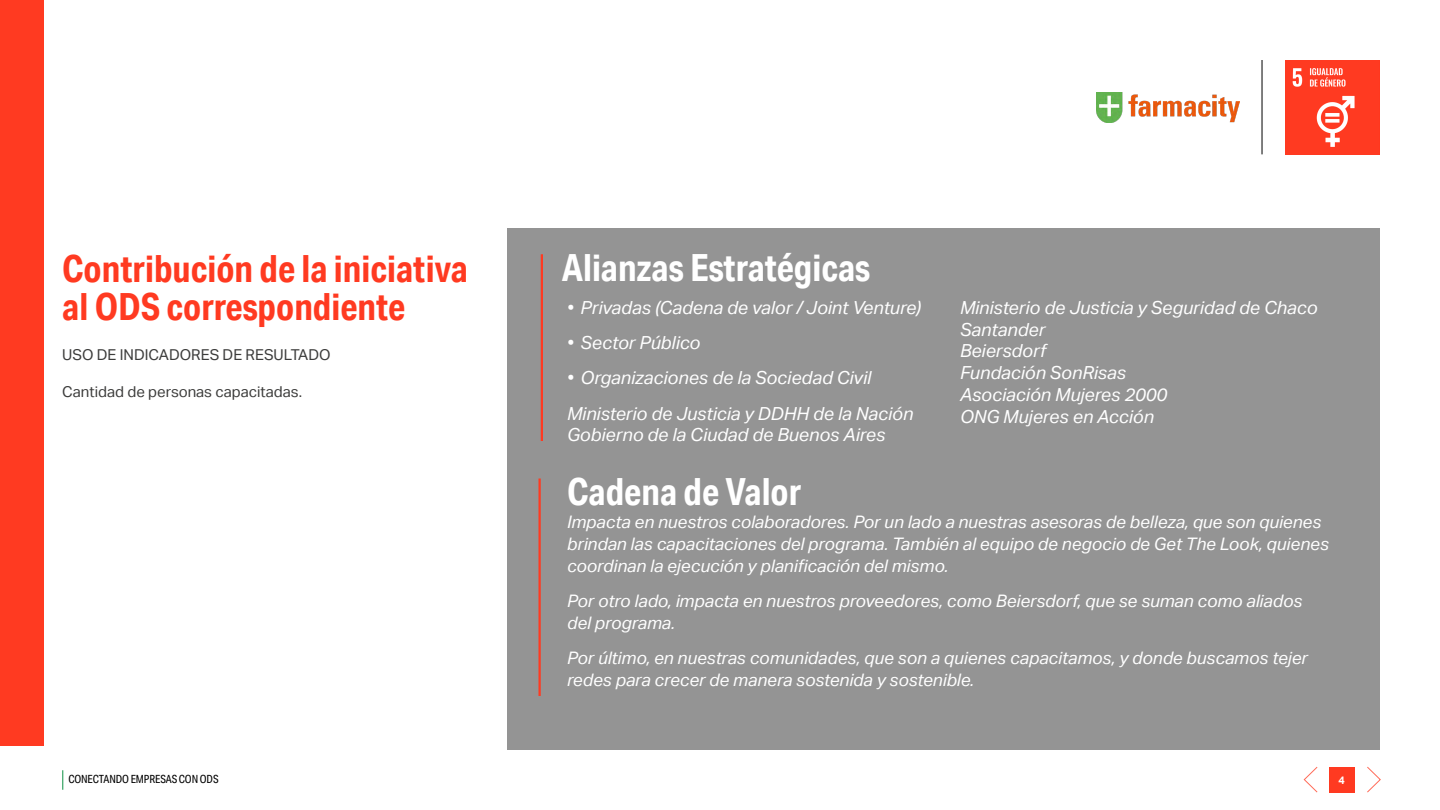
<style>
.page{position:relative;width:1440px;height:810px;background:#fff}
.page>*{position:absolute;margin:0;border:0;box-sizing:border-box;transform-origin:0 0}
.t1{font:700 37.5px/38.2px "Aktiv Grotesk Cd";color:#ff3a21}
.t2{font:700 37.5px "Aktiv Grotesk Cd";color:#fff}
.t3{font:italic 18px/21.8px "Aktiv Grotesk";color:#fff}
.t4{font:italic 17.25px/21.8px "Aktiv Grotesk";color:#fff}
.t5{font:15px "Aktiv Grotesk";color:#3c3c3b}
.t6{font:11.25px "Aktiv Grotesk Cd";letter-spacing:-.01em;color:#000}
.t7{font:700 10.88px "Aktiv Grotesk";color:#fff}
</style>
<div class="page">
<svg style="left:62px;top:770px;width:1px;height:20px"></svg>
<div style="left:1329px;top:767px;width:25px;height:26px;background:#ff3a21"></div>
<img style="left:1285px;top:60px;width:95px;height:95px">
<hr style="left:1262px;top:60px;width:1px;height:94px;background:#000">
<svg style="left:1303px;top:766px;width:15px;height:27px"></svg>
<svg style="left:1367px;top:766px;width:14px;height:27px"></svg>
<img style="left:1096px;top:92px;width:144px;height:30px">
<div style="left:0;top:0;width:44px;height:746px;background:#ff3a21"></div>
<div style="left:508px;top:228px;width:872px;height:522px;background:#949494"></div>
<hr style="left:541px;top:254px;width:2px;height:187px;background:#ff3a21">
<hr style="left:538px;top:478px;width:3px;height:218px;background:#ff3a21">
<h1 class="t1" style="left:62px;top:249px;width:407px">Contribución de la iniciativa al ODS correspondiente</h1>
<p class="t5" style="left:62px;top:346px;width:270px">USO DE INDICADORES DE RESULTADO</p>
<p class="t5" style="left:62px;top:383px;width:241px">Cantidad de personas capacitadas.</p>
<h1 class="t2" style="left:562px;top:245px;width:310px">Alianzas Estratégicas</h1>
<p class="t3" style="left:567px;top:297px;width:355px">• Privadas (Cadena de valor / Joint Venture)</p>
<p class="t3" style="left:567px;top:332px;width:135px">• Sector Público</p>
<p class="t3" style="left:567px;top:361px;width:348px;line-height:35.2px">• Organizaciones de la Sociedad Civil<br>Ministerio de Justicia y DDHH de la Nación</p>
<p class="t3" style="left:567px;top:424px;width:320px">Gobierno de la Ciudad de Buenos Aires</p>
<p class="t3" style="left:960px;top:297px;width:359px">Ministerio de Justicia y Seguridad de Chaco<br>Santander<br>Beiersdorf<br>Fundación SonRisas<br>Asociación Mujeres 2000<br>ONG Mujeres en Acción</p>
<h1 class="t2" style="left:567px;top:469px;width:236px">Cadena de Valor</h1>
<p class="t4" style="left:567px;top:511px;width:763px">Impacta en nuestros colaboradores. Por un lado a nuestras asesoras de belleza, que son quienes brindan las capacitaciones del programa. También al equipo de negocio de Get The Look, quienes coordinan la ejecución y planificación del mismo.</p>
<p class="t4" style="left:567px;top:590px;width:737px">Por otro lado, impacta en nuestros proveedores, como Beiersdorf, que se suman como aliados del programa.</p>
<p class="t4" style="left:567px;top:647px;width:742px">Por último, en nuestras comunidades, que son a quienes capacitamos, y donde buscamos tejer redes para crecer de manera sostenida y sostenible.</p>
<p class="t6" style="left:68px;top:773px;width:152px">CONECTANDO EMPRESAS CON ODS</p>
<p class="t7" style="left:1338px;top:774px;width:8px">4</p>
</div>
